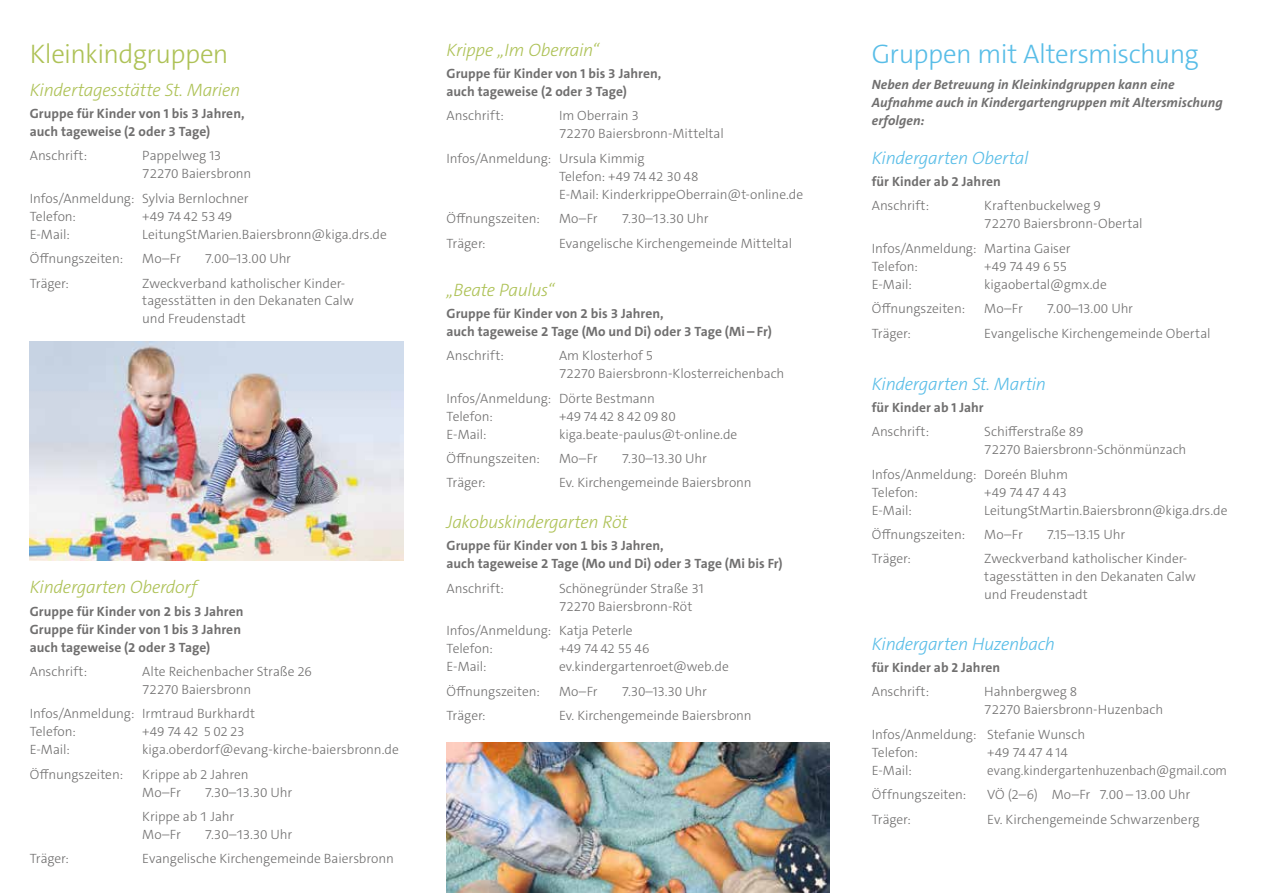
<style>
.page{position:relative;width:1263px;height:893px;background:#fff}
.page>*{position:absolute;margin:0;border:0;box-sizing:border-box;transform-origin:0 0}
.t1{font:300 27px "The Sans C5";letter-spacing:-.025em;color:#58bde7}
.t2{font:300 27px "The Sans C5";letter-spacing:-.025em;color:#aec257}
.t3{font:italic 300 18px "The Sans C5";letter-spacing:-.02em;color:#aec257}
.t4{font:italic 300 18px "The Sans C5";letter-spacing:-.02em;color:#58bde7}
.t5{font:300 13.5px/18px "The Sans C5";letter-spacing:-.005em;color:#706f6f}
.t6{font:700 13.5px/18px "The Sans C5";letter-spacing:.005em;color:#706f6f}
.t7{font:italic 700 13.5px/18px "The Sans C5";letter-spacing:.005em;color:#706f6f}
.t8{font:300 13.5px "The Sans C5";letter-spacing:-.005em;color:#706f6f;scale:.96 1}
</style>
<div class="page">
<img style="left:30px;top:341px;width:374px;height:219px">
<img style="left:446px;top:743px;width:383px;height:150px">
<h1 class="t2" style="left:30px;top:36px;width:200px">Kleinkindgruppen</h1>
<h2 class="t3" style="left:30px;top:78px;width:212px">Kindertagesstätte St. Marien</h2>
<p class="t6" style="left:30px;top:105px;width:216px">Gruppe für Kinder von 1 bis 3 Jahren, auch tageweise (2 oder 3 Tage)</p>
<p class="t5" style="left:30px;top:147px;width:59px">Anschrift:</p>
<p class="t5" style="left:142px;top:147px;width:111px">Pappelweg 13<br>72270 Baiersbronn</p>
<p class="t5" style="left:30px;top:189px;width:220px">Infos/Anmeldung: Sylvia Bernlochner<br>Telefon:</p>
<p class="t5" style="left:142px;top:207px;width:92px">+49 74 42 53 49</p>
<p class="t5" style="left:30px;top:225px;width:42px">E-Mail:</p>
<p class="t5" style="left:142px;top:225px;width:246px">LeitungStMarien.Baiersbronn@kiga.drs.de</p>
<p class="t5" style="left:30px;top:250px;width:95px">Öffnungszeiten:</p>
<p class="t5" style="left:142px;top:250px;width:40px">Mo–Fr</p>
<p class="t5" style="left:205px;top:250px;width:88px">7.00–13.00 Uhr</p>
<p class="t5" style="left:30px;top:274px;width:41px">Träger:</p>
<p class="t5" style="left:142px;top:274px;width:213px">Zweckverband katholischer Kinder&shy;tagesstätten in den Dekanaten Calw und Freudenstadt</p>
<h2 class="t3" style="left:30px;top:576px;width:169px">Kindergarten Oberdorf</h2>
<p class="t6" style="left:30px;top:602px;width:215px">Gruppe für Kinder von 2 bis 3 Jahren<br>Gruppe für Kinder von 1 bis 3 Jahren auch tageweise (2 oder 3 Tage)</p>
<p class="t5" style="left:30px;top:662px;width:59px">Anschrift:</p>
<p class="t5" style="left:142px;top:662px;width:171px">Alte Reichenbacher Straße 26<br>72270 Baiersbronn</p>
<p class="t5" style="left:30px;top:705px;width:227px">Infos/Anmeldung: Irmtraud Burkhardt<br>Telefon:</p>
<p class="t5" style="left:142px;top:723px;width:104px">+49 74 42 5 02 23</p>
<p class="t5" style="left:30px;top:741px;width:42px">E-Mail:</p>
<p class="t5" style="left:142px;top:741px;width:258px">kiga.oberdorf@evang-kirche-baiersbronn.de</p>
<p class="t5" style="left:30px;top:765px;width:95px">Öffnungszeiten:</p>
<p class="t5" style="left:142px;top:765px;width:108px">Krippe ab 2 Jahren<br>Mo–Fr</p>
<p class="t5" style="left:142px;top:780px;width:151px;line-height:24.5px;text-indent:63px">7.30–13.30 Uhr<br>Krippe ab 1 Jahr</p>
<p class="t5" style="left:142px;top:825px;width:40px">Mo–Fr</p>
<p class="t5" style="left:205px;top:825px;width:89px">7.30–13.30 Uhr</p>
<p class="t5" style="left:30px;top:850px;width:41px">Träger:</p>
<p class="t5" style="left:142px;top:850px;width:253px">Evangelische Kirchengemeinde Baiersbronn</p>
<h2 class="t3" style="left:446px;top:38px;width:154px">Krippe „Im Oberrain“</h2>
<p class="t6" style="left:446px;top:65px;width:216px">Gruppe für Kinder von 1 bis 3 Jahren, auch tageweise (2 oder 3 Tage)</p>
<p class="t5" style="left:446px;top:107px;width:59px">Anschrift:</p>
<p class="t5" style="left:559px;top:107px;width:166px">Im Oberrain 3<br>72270 Baiersbronn-Mitteltal</p>
<p class="t5" style="left:559px;top:149px;width:246px;text-indent:-112px">Infos/Anmeldung: Ursula Kimmig<br>Telefon: +49 74 42 30 48<br>E-Mail: KinderkrippeOberrain@t-online.de</p>
<p class="t5" style="left:446px;top:210px;width:95px">Öffnungszeiten:</p>
<p class="t5" style="left:559px;top:210px;width:40px">Mo–Fr</p>
<p class="t5" style="left:622px;top:210px;width:88px">7.30–13.30 Uhr</p>
<p class="t5" style="left:446px;top:234px;width:41px">Träger:</p>
<p class="t5" style="left:559px;top:234px;width:235px">Evangelische Kirchengemeinde Mitteltal</p>
<h2 class="t3" style="left:446px;top:278px;width:109px">„Beate Paulus“</h2>
<p class="t6" style="left:446px;top:304px;width:327px">Gruppe für Kinder von 2 bis 3 Jahren,<br>auch tageweise 2 Tage (Mo und Di) oder 3 Tage (Mi – Fr)</p>
<p class="t5" style="left:446px;top:347px;width:59px">Anschrift:</p>
<p class="t5" style="left:559px;top:347px;width:227px">Am Klosterhof 5<br>72270 Baiersbronn-Klosterreichenbach</p>
<p class="t5" style="left:446px;top:389px;width:210px">Infos/Anmeldung: Dörte Bestmann<br>Telefon:</p>
<p class="t5" style="left:559px;top:407px;width:118px">+49 74 42 8 42 09 80</p>
<p class="t5" style="left:446px;top:425px;width:42px">E-Mail:</p>
<p class="t5" style="left:559px;top:425px;width:180px">kiga.beate-paulus@t-online.de</p>
<p class="t5" style="left:446px;top:450px;width:95px">Öffnungszeiten:</p>
<p class="t5" style="left:559px;top:450px;width:40px">Mo–Fr</p>
<p class="t5" style="left:622px;top:450px;width:87px">7.30–13.30 Uhr</p>
<p class="t5" style="left:446px;top:474px;width:41px">Träger:</p>
<p class="t5" style="left:559px;top:474px;width:194px">Ev. Kirchengemeinde Baiersbronn</p>
<h2 class="t3" style="left:446px;top:511px;width:183px">Jakobuskindergarten Röt</h2>
<p class="t6" style="left:446px;top:537px;width:338px">Gruppe für Kinder von 1 bis 3 Jahren,<br>auch tageweise 2 Tage (Mo und Di) oder 3 Tage (Mi bis Fr)</p>
<p class="t5" style="left:446px;top:579px;width:59px">Anschrift:</p>
<p class="t5" style="left:559px;top:579px;width:146px">Schönegründer Straße 31<br>72270 Baiersbronn-Röt</p>
<p class="t5" style="left:446px;top:622px;width:188px">Infos/Anmeldung: Katja Peterle<br>Telefon:</p>
<p class="t5" style="left:559px;top:640px;width:92px">+49 74 42 55 46</p>
<p class="t5" style="left:446px;top:658px;width:42px">E-Mail:</p>
<p class="t5" style="left:559px;top:658px;width:171px">ev.kindergartenroet@web.de</p>
<p class="t5" style="left:446px;top:682px;width:95px">Öffnungszeiten:</p>
<p class="t5" style="left:559px;top:682px;width:40px">Mo–Fr</p>
<p class="t5" style="left:622px;top:682px;width:87px">7.30–13.30 Uhr</p>
<p class="t5" style="left:446px;top:706px;width:41px">Träger:</p>
<p class="t5" style="left:559px;top:706px;width:194px">Ev. Kirchengemeinde Baiersbronn</p>
<h1 class="t1" style="left:872px;top:36px;width:329px">Gruppen mit Altersmischung</h1>
<p class="t7" style="left:872px;top:76px;width:352px">Neben der Betreuung in Kleinkindgruppen kann eine<br>Aufnahme auch in Kindergartengruppen mit Altersmischung erfolgen:</p>
<h2 class="t4" style="left:872px;top:146px;width:158px">Kindergarten Obertal</h2>
<p class="t6" style="left:872px;top:173px;width:131px">für Kinder ab 2 Jahren</p>
<p class="t5" style="left:872px;top:197px;width:59px">Anschrift:</p>
<p class="t5" style="left:984px;top:197px;width:160px">Kraftenbuckelweg 9<br>72270 Baiersbronn-Obertal</p>
<p class="t5" style="left:872px;top:239px;width:200px">Infos/Anmeldung: Martina Gaiser<br>Telefon:</p>
<p class="t5" style="left:984px;top:257px;width:84px">+49 74 49 6 55</p>
<p class="t5" style="left:872px;top:275px;width:42px">E-Mail:</p>
<p class="t5" style="left:984px;top:275px;width:124px">kigaobertal@gmx.de</p>
<p class="t5" style="left:872px;top:300px;width:95px">Öffnungszeiten:</p>
<p class="t5" style="left:984px;top:300px;width:40px">Mo–Fr</p>
<p class="t5" style="left:1047px;top:300px;width:88px">7.00–13.00 Uhr</p>
<p class="t5" style="left:872px;top:324px;width:41px">Träger:</p>
<p class="t5" style="left:984px;top:324px;width:228px">Evangelische Kirchengemeinde Obertal</p>
<h2 class="t4" style="left:872px;top:372px;width:176px">Kindergarten St. Martin</h2>
<p class="t6" style="left:872px;top:398px;width:113px">für Kinder ab 1 Jahr</p>
<p class="t5" style="left:872px;top:423px;width:59px">Anschrift:</p>
<p class="t5" style="left:984px;top:423px;width:204px">Schifferstraße 89<br>72270 Baiersbronn-Schönmünzach</p>
<p class="t5" style="left:872px;top:465px;width:198px">Infos/Anmeldung: Doreén Bluhm<br>Telefon:</p>
<p class="t5" style="left:984px;top:483px;width:84px">+49 74 47 4 43</p>
<p class="t5" style="left:872px;top:501px;width:42px">E-Mail:</p>
<p class="t5" style="left:984px;top:501px;width:245px">LeitungStMartin.Baiersbronn@kiga.drs.de</p>
<p class="t5" style="left:872px;top:525px;width:95px">Öffnungszeiten:</p>
<p class="t5" style="left:984px;top:525px;width:40px">Mo–Fr</p>
<p class="t5" style="left:1047px;top:525px;width:80px">7.15–13.15 Uhr</p>
<p class="t5" style="left:872px;top:550px;width:41px">Träger:</p>
<p class="t5" style="left:984px;top:550px;width:213px">Zweckverband katholischer Kinder&shy;tagesstätten in den Dekanaten Calw und Freudenstadt</p>
<h2 class="t4" style="left:872px;top:632px;width:185px">Kindergarten Huzenbach</h2>
<p class="t6" style="left:872px;top:659px;width:130px">für Kinder ab 2 Jahren</p>
<p class="t5" style="left:872px;top:683px;width:59px">Anschrift:</p>
<p class="t5" style="left:984px;top:683px;width:180px">Hahnbergweg 8<br>72270 Baiersbronn-Huzenbach</p>
<p class="t5" style="left:872px;top:725px;width:215px">Infos/Anmeldung: Stefanie Wunsch<br>Telefon:</p>
<p class="t5" style="left:987px;top:743px;width:82px">+49 74 47 4 14</p>
<p class="t5" style="left:872px;top:761px;width:42px">E-Mail:</p>
<p class="t8" style="left:987px;top:762px;width:251px">evang.kindergartenhuzenbach@gmail.com</p>
<p class="t5" style="left:872px;top:786px;width:96px">Öffnungszeiten:</p>
<p class="t5" style="left:987px;top:786px;width:204px">VÖ (2–6) Mo–Fr 7.00 – 13.00 Uhr</p>
<p class="t5" style="left:872px;top:810px;width:41px">Träger:</p>
<p class="t5" style="left:987px;top:810px;width:214px">Ev. Kirchengemeinde Schwarzenberg</p>
</div>
